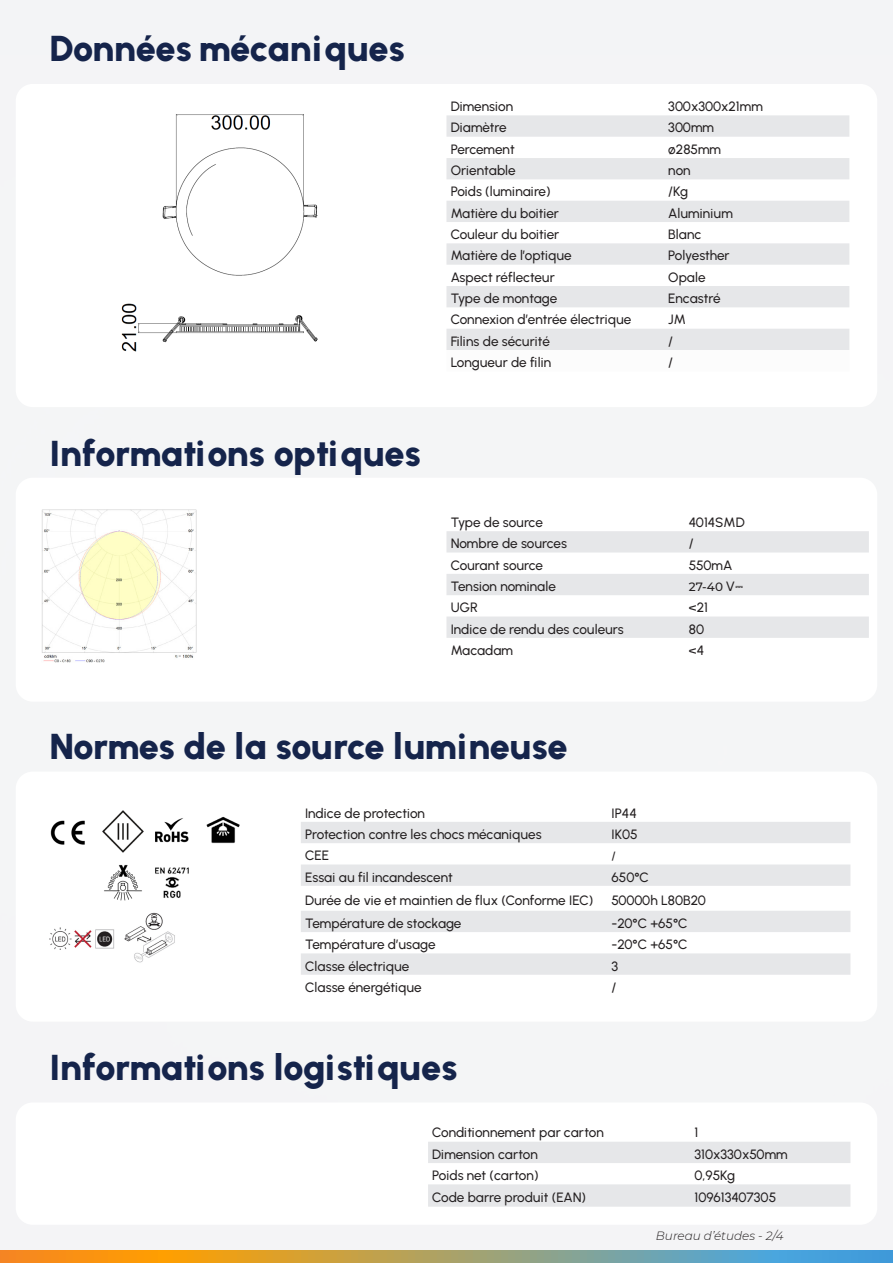
<style>
.page{position:relative;width:893px;height:1263px;background:#f4f5f6}
.page>*{position:absolute;margin:0;border:0;box-sizing:border-box;transform-origin:0 0}
.t1{font:900 36px "Urbanist";letter-spacing:-.01em;color:#15244b}
.Texte_courant{font:500 13.5px "Urbanist";letter-spacing:-.005em;color:#231f20}
.Texte_courant-2{font:italic 300 12px "Montserrat";color:#231f20}
.Texte_courant-3{font:500 12px "Montserrat";color:#231f20}
.Texte_courant-4{font:500 12px "Urbanist";color:#231f20}
.s1{font-family:"Urbanist";font-size:13.5px}
.s2{font-family:"Cambria Math";font-weight:400;font-size:13.5px}
</style>
<div class="page">
<div style="left:16px;top:84px;width:861px;height:323px;background:#fff;border-radius:17px"></div>
<div style="left:16px;top:771px;width:861px;height:251px;background:#fff;border-radius:17px"></div>
<div style="left:16px;top:478px;width:861px;height:224px;background:#fff;border-radius:17px"></div>
<div style="left:16px;top:1102px;width:861px;height:123px;background:#fff;border-radius:17px"></div>
<svg style="left:446px;top:531px;width:423px;height:107px;fill:#e6e7e9"></svg>
<svg style="left:428px;top:1142px;width:422px;height:65px"></svg>
<svg style="left:301px;top:822px;width:549px;height:153px;fill:#e6e7e9"></svg>
<div style="left:446px;top:115px;width:403px;height:22px;background:#e6e7e9"></div>
<svg style="left:446px;top:158px;width:403px;height:192px;fill:#e6e7e9"></svg>
<svg style="left:0;top:1251px;width:893px;height:12px;background:#a79e6c"></svg>
<img style="left:121px;top:114px;width:197px;height:238px">
<img style="left:102px;top:810px;width:87px;height:91px">
<img style="left:50px;top:820px;width:35px;height:25px">
<img style="left:50px;top:928px;width:64px;height:22px">
<img style="left:124px;top:913px;width:51px;height:50px">
<img style="left:206px;top:816px;width:34px;height:28px">
<img style="left:42px;top:510px;width:155px;height:153px">
<p class="t1" style="left:50px;top:27px;width:357px">Données mécaniques</p>
<p class="t1" style="left:50px;top:431px;width:373px">Informations optiques</p>
<p class="Texte_courant" style="left:451px;top:98px;width:64px">Dimension</p>
<p class="Texte_courant" style="left:668px;top:98px;width:96px">300x300x21mm</p>
<p class="Texte_courant" style="left:451px;top:120px;width:57px">Diamètre</p>
<p class="Texte_courant" style="left:668px;top:120px;width:47px">300mm</p>
<p class="Texte_courant" style="left:451px;top:141px;width:65px">Percement</p>
<p class="Texte_courant" style="left:668px;top:141px;width:54px">ø285mm</p>
<p class="Texte_courant" style="left:451px;top:162px;width:66px">Orientable</p>
<p class="Texte_courant" style="left:668px;top:162px;width:24px">non</p>
<p class="Texte_courant" style="left:451px;top:184px;width:101px">Poids (luminaire)</p>
<p class="Texte_courant" style="left:668px;top:184px;width:21px">/Kg</p>
<p class="Texte_courant" style="left:451px;top:205px;width:110px">Matière du boitier</p>
<p class="Texte_courant" style="left:668px;top:205px;width:66px">Aluminium</p>
<p class="Texte_courant" style="left:451px;top:226px;width:110px">Couleur du boitier</p>
<p class="Texte_courant" style="left:668px;top:226px;width:35px">Blanc</p>
<p class="Texte_courant" style="left:451px;top:248px;width:122px">Matière de l’optique</p>
<p class="Texte_courant" style="left:668px;top:248px;width:63px">Polyesther</p>
<p class="Texte_courant" style="left:451px;top:269px;width:106px">Aspect réflecteur</p>
<p class="Texte_courant" style="left:668px;top:269px;width:39px">Opale</p>
<p class="Texte_courant" style="left:451px;top:290px;width:108px">Type de montage</p>
<p class="Texte_courant" style="left:668px;top:290px;width:54px">Encastré</p>
<p class="Texte_courant" style="left:451px;top:312px;width:182px">Connexion d’entrée électrique</p>
<p class="Texte_courant" style="left:668px;top:312px;width:19px">JM</p>
<p class="Texte_courant" style="left:451px;top:333px;width:101px">Filins de sécurité</p>
<p class="Texte_courant" style="left:668px;top:333px;width:6px">/</p>
<p class="Texte_courant" style="left:451px;top:354px;width:102px">Longueur de filin</p>
<p class="Texte_courant" style="left:668px;top:354px;width:6px">/</p>
<p class="Texte_courant" style="left:451px;top:514px;width:94px">Type de source</p>
<p class="Texte_courant" style="left:689px;top:514px;width:57px">4014SMD</p>
<p class="Texte_courant" style="left:451px;top:535px;width:118px">Nombre de sources</p>
<p class="Texte_courant" style="left:689px;top:535px;width:6px">/</p>
<p class="Texte_courant" style="left:451px;top:557px;width:94px">Courant source</p>
<p class="Texte_courant" style="left:689px;top:557px;width:45px">550mA</p>
<p class="Texte_courant" style="left:451px;top:578px;width:107px">Tension nominale</p>
<p class="Texte_courant-3" style="left:689px;top:578px;width:56px">27-40 <span class="s1">V</span><span class="s2">⎓</span></p>
<p class="Texte_courant" style="left:451px;top:599px;width:29px">UGR</p>
<p class="Texte_courant" style="left:689px;top:599px;width:21px">&lt;21</p>
<p class="Texte_courant" style="left:451px;top:621px;width:175px">Indice de rendu des couleurs</p>
<p class="Texte_courant" style="left:689px;top:621px;width:17px">80</p>
<p class="Texte_courant" style="left:451px;top:642px;width:64px">Macadam</p>
<p class="Texte_courant" style="left:689px;top:642px;width:17px">&lt;4</p>
<p class="t1" style="left:50px;top:725px;width:519px">Normes de la source lumineuse</p>
<p class="Texte_courant" style="left:305px;top:805px;width:122px">Indice de protection</p>
<p class="Texte_courant" style="left:611px;top:805px;width:27px">IP44</p>
<p class="Texte_courant" style="left:305px;top:826px;width:238px">Protection contre les chocs mécaniques</p>
<p class="Texte_courant" style="left:611px;top:826px;width:28px">IK05</p>
<p class="Texte_courant" style="left:305px;top:847px;width:26px">CEE</p>
<p class="Texte_courant-4" style="left:611px;top:848px;width:6px">/</p>
<p class="Texte_courant" style="left:305px;top:869px;width:149px">Essai au fil incandescent</p>
<p class="Texte_courant" style="left:611px;top:869px;width:39px">650°C</p>
<p class="Texte_courant" style="left:305px;top:892px;width:290px">Durée de vie et maintien de flux (Conforme IEC)</p>
<p class="Texte_courant" style="left:611px;top:892px;width:96px">50000h L80B20</p>
<p class="Texte_courant" style="left:305px;top:915px;width:158px">Température de stockage</p>
<p class="Texte_courant" style="left:611px;top:915px;width:78px">-20°C +65°C</p>
<p class="Texte_courant" style="left:305px;top:936px;width:132px">Température d’usage</p>
<p class="Texte_courant" style="left:611px;top:936px;width:78px">-20°C +65°C</p>
<p class="Texte_courant" style="left:305px;top:958px;width:106px">Classe électrique</p>
<p class="Texte_courant" style="left:611px;top:958px;width:8px">3</p>
<p class="Texte_courant" style="left:305px;top:979px;width:118px">Classe énergétique</p>
<p class="Texte_courant" style="left:611px;top:979px;width:6px">/</p>
<p class="t1" style="left:50px;top:1045px;width:409px">Informations logistiques</p>
<p class="Texte_courant" style="left:432px;top:1124px;width:173px">Conditionnement par carton</p>
<p class="Texte_courant" style="left:694px;top:1124px;width:5px">1</p>
<p class="Texte_courant" style="left:432px;top:1146px;width:107px">Dimension carton</p>
<p class="Texte_courant" style="left:694px;top:1146px;width:95px">310x330x50mm</p>
<p class="Texte_courant" style="left:432px;top:1167px;width:108px">Poids net (carton)</p>
<p class="Texte_courant" style="left:694px;top:1167px;width:42px">0,95Kg</p>
<p class="Texte_courant" style="left:432px;top:1189px;width:155px">Code barre produit (EAN)</p>
<p class="Texte_courant" style="left:694px;top:1189px;width:83px">109613407305</p>
<p class="Texte_courant-2" style="left:656px;top:1228px;width:129px">Bureau d’études - 2/4</p>
</div>
